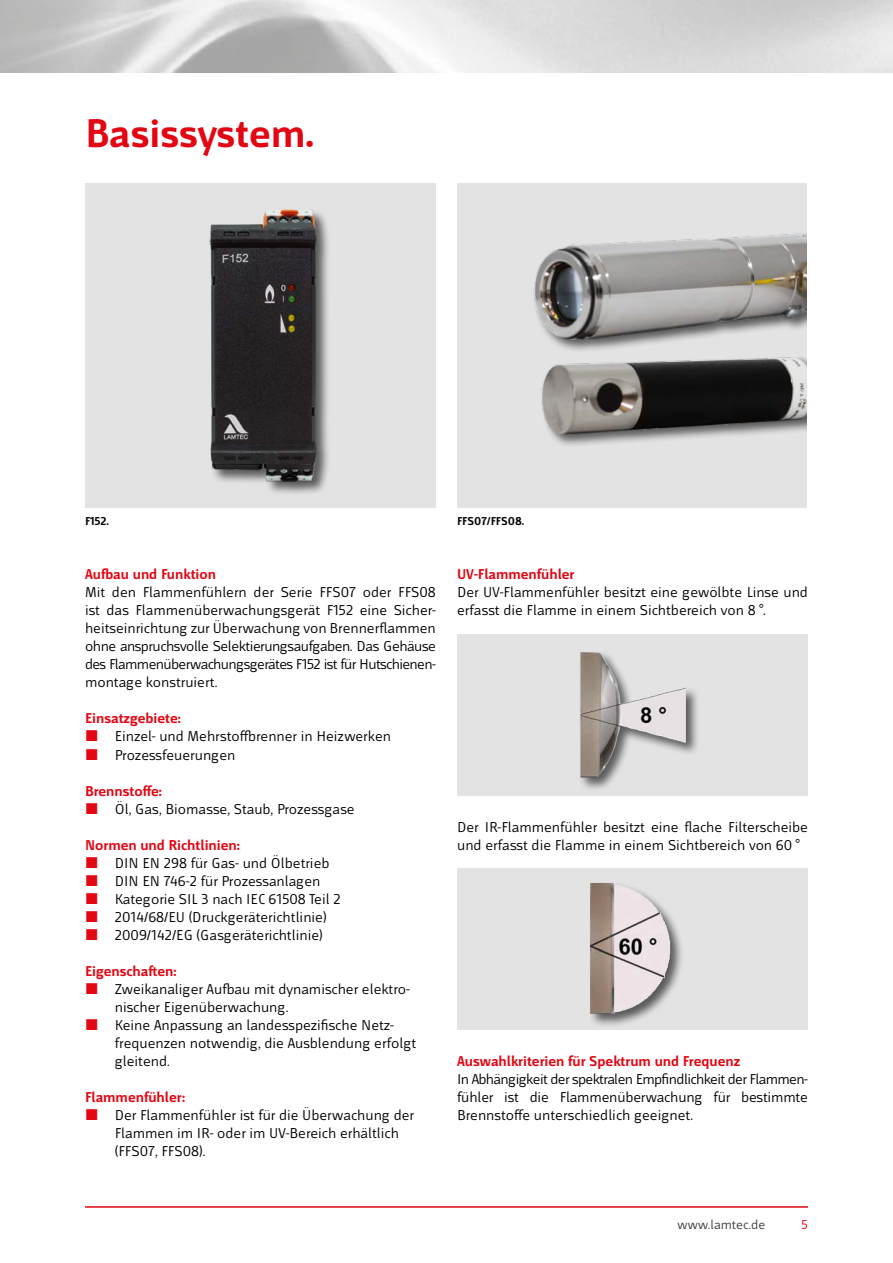
<style>
.page{position:relative;width:893px;height:1263px;background:#fff}
.page>*{position:absolute;margin:0;border:0;box-sizing:border-box;transform-origin:0 0}
.t1{font:700 42px "Mr Jones";color:#e30613}
.t2{font:15px/18px "Mr Jones";color:#000}
.t3{font:700 15px "Mr Jones";color:#e30613}
.t4{font:13.5px "Mr Jones";color:#3c3c3b}
.t5{font:13.5px "Mr Jones";color:#e30613}
.t6{font:700 12px "Mr Jones";color:#000}
</style>
<div class="page">
<hr style="left:85px;top:1206px;width:723px;height:2px;background:#e30613">
<div style="left:85px;top:183px;width:351px;height:324px;background:#e3e3e3"></div>
<div style="left:457px;top:183px;width:351px;height:324px;background:#e3e3e3"></div>
<div style="left:209px;top:209px;width:122px;height:286px;background:#000;opacity:.6"></div>
<img style="left:209px;top:209px;width:117px;height:281px">
<img style="left:533px;top:213px;width:275px;height:118px">
<img style="left:541px;top:331px;width:267px;height:122px">
<div style="left:457px;top:634px;width:351px;height:161px;background:#e3e3e3"></div>
<div style="left:457px;top:868px;width:351px;height:161px;background:#e3e3e3"></div>
<div style="left:579px;top:650px;width:122px;height:142px;background:#000;opacity:.6"></div>
<img style="left:580px;top:652px;width:106px;height:125px">
<div style="left:588px;top:881px;width:96px;height:147px;background:#000;opacity:.6"></div>
<img style="left:590px;top:883px;width:80px;height:131px">
<h1 class="t1" style="left:85px;top:111px;width:230px">Basissystem.</h1>
<p class="t6" style="left:85px;top:515px;width:25px">F152.</p>
<p class="t6" style="left:457px;top:515px;width:69px">FFS07/FFS08.</p>
<p class="t3" style="left:85px;top:566px;width:132px">Aufbau und Funktion</p>
<p class="t2" style="left:85px;top:584px;width:352px;text-align:justify">Mit den Flammenfühlern der Serie FFS07 oder FFS08 ist das Flammenüberwachungsgerät F152 eine Sicher&shy;heitseinrichtung zur Überwachung von Brennerflammen ohne anspruchsvolle Selektierungsaufgaben. Das Gehäuse des Flammenüberwachungsgerätes F152 ist für Hutschienen&shy;montage konstruiert.</p>
<p class="t3" style="left:85px;top:710px;width:97px">Einsatzgebiete:</p>
<p class="t2" style="left:115px;top:728px;width:278px">Einzel- und Mehrstoffbrenner in Heizwerken<br>Prozessfeuerungen</p>
<p class="t3" style="left:85px;top:782px;width:78px">Brennstoffe:</p>
<p class="t2" style="left:115px;top:800px;width:241px">Öl, Gas, Biomasse, Staub, Prozessgase</p>
<p class="t3" style="left:85px;top:836px;width:156px">Normen und Richtlinien:</p>
<p class="t2" style="left:115px;top:854px;width:227px">DIN EN 298 für Gas- und Ölbetrieb DIN EN 746-2 für Prozessanlagen Kategorie SIL 3 nach IEC 61508 Teil 2<br>2014/68/EU (Druckgeräterichtlinie)<br>2009/142/EG (Gasgeräterichtlinie)</p>
<p class="t3" style="left:85px;top:962px;width:93px">Eigenschaften:</p>
<p class="t2" style="left:115px;top:980px;width:303px">Zweikanaliger Aufbau mit dynamischer elektro&shy;nischer Eigenüberwachung.<br>Keine Anpassung an landesspezifische Netz&shy;frequenzen notwendig, die Ausblendung erfolgt gleitend.</p>
<p class="t3" style="left:85px;top:1088px;width:102px">Flammenfühler:</p>
<p class="t2" style="left:115px;top:1106px;width:301px">Der Flammenfühler ist für die Überwachung der<br>Flammen im IR- oder im UV-Bereich erhältlich (FFS07, FFS08).</p>
<p class="t3" style="left:457px;top:566px;width:119px">UV-Flammenfühler</p>
<p class="t2" style="left:457px;top:584px;width:352px">Der UV-Flammenfühler besitzt eine gewölbte Linse und erfasst die Flamme in einem Sichtbereich von 8 °.</p>
<p class="t2" style="left:457px;top:818px;width:352px">Der IR-Flammenfühler besitzt eine flache Filterscheibe und erfasst die Flamme in einem Sichtbereich von 60 °</p>
<p class="t3" style="left:457px;top:1052px;width:284px">Auswahlkriterien für Spektrum und Frequenz</p>
<p class="t2" style="left:457px;top:1070px;width:352px;text-align:justify">In Abhängigkeit der spektralen Empfindlichkeit der Flammen&shy;fühler ist die Flammenüberwachung für bestimmte Brennstoffe unterschiedlich geeignet.</p>
<p class="t4" style="left:678px;top:1217px;width:89px">www.lamtec.de</p>
<p class="t5" style="left:802px;top:1217px;width:8px">5</p>
</div>
